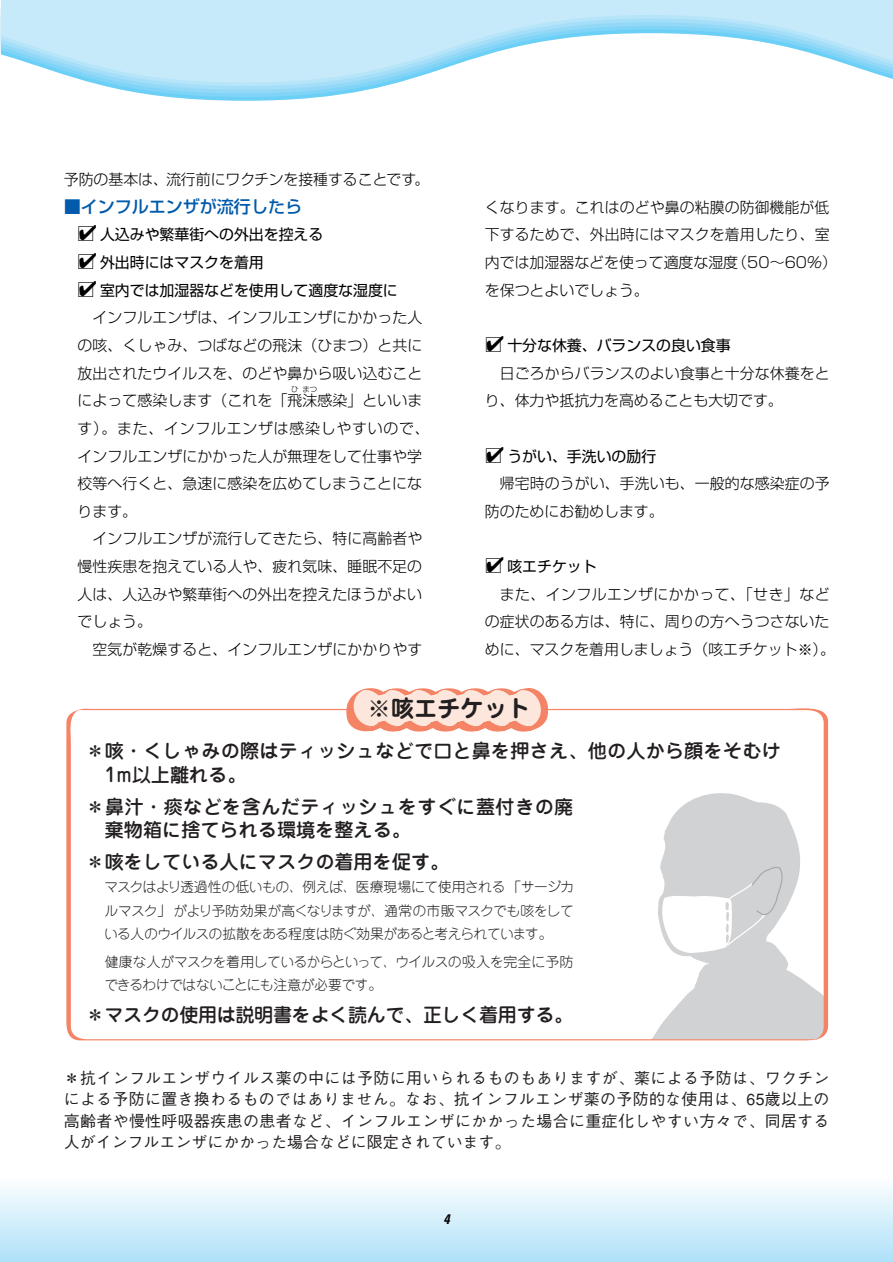
<style>
.page{position:relative;width:893px;height:1262px;background:#fff}
.page>*{position:absolute;margin:0;border:0;box-sizing:border-box;transform-origin:0 0}
.t1{font:700 23.25px "Jun 501";color:#231f20}
.t2{font:500 19.2px/23.4px "Jun 34";color:#231f20}
.t3{font:500 19.2px/23.4px "Jun 34";letter-spacing:.02em;color:#231f20}
.t4{font:500 19.2px "Jun 34";letter-spacing:-.02em;color:#231f20}
.t5{font:500 16.95px "Shin Go";color:#015aaa}
.t6{font:500 15.9px/21.3px "Gothic BBB";color:#231f20;text-align:justify}
.t7{font:300 14.85px/27.6px "Shin Go";letter-spacing:.005em;color:#000}
.t8{font:14.85px "Shin Go";color:#000}
.t9{font:300 14.85px "Shin Go";letter-spacing:.03em;color:#000}
.t10{font:300 13.8px/23.4px "Jun 101";letter-spacing:-.04em;color:#231f20;text-align:justify}
.t11{font:italic 700 condensed 13.8px "Univers";color:#000}
.t12{font:300 7.5px "Shin Go";color:#000}
.s1{font-weight:300;font-size:16.95px}
</style>
<div class="page">
<div style="left:0;top:1178px;width:892px;height:84px;background:linear-gradient(to bottom,#fcfefe,#afe1f9)"></div>
<svg style="left:170px;top:97px;width:149px;height:4px"></svg>
<svg style="left:140px;top:93px;width:209px;height:4px"></svg>
<svg style="left:123px;top:90px;width:243px;height:3px"></svg>
<svg style="left:105px;top:86px;width:279px;height:4px"></svg>
<svg style="left:89px;top:82px;width:311px;height:4px"></svg>
<svg style="left:1px;top:0;width:891px;height:82px;fill:#c6eafa"></svg>
<svg style="left:66px;top:708px;width:762px;height:332px"></svg>
<svg style="left:344px;top:688px;width:212px;height:47px"></svg>
<p class="t7" style="left:64px;top:168px;width:367px">予防の基本は、流行前にワクチンを接種することです。</p>
<p class="t5" style="left:64px;top:200px;width:240px">■インフルエンザが流行したら</p>
<p class="t8" style="left:77px;top:229px;width:247px"><span class="s1">□</span>✔ 人込みや繁華街への外出を控える</p>
<p class="t8" style="left:77px;top:257px;width:188px"><span class="s1">□</span>✔ 外出時にはマスクを着用</p>
<p class="t8" style="left:77px;top:284px;width:322px"><span class="s1">□</span>✔ 室内では加湿器などを使用して適度な湿度に</p>
<p class="t7" style="left:92px;top:306px;width:331px">インフルエンザは、インフルエンザにかかった人</p>
<p class="t7" style="left:78px;top:333px;width:346px">の咳、くしゃみ、つばなどの飛沫（ひまつ）と共に</p>
<p class="t7" style="left:78px;top:361px;width:346px">放出されたウイルスを、のどや鼻から吸い込むこと</p>
<p class="t7" style="left:78px;top:389px;width:346px">によって感染します（これを「飛沫感染」といいま</p>
<p class="t12" style="left:291px;top:386px;width:9px">ひ</p>
<p class="t12" style="left:302px;top:386px;width:16px">まつ</p>
<p class="t7" style="left:78px;top:416px;width:353px">す）。また、インフルエンザは感染しやすいので、インフルエンザにかかった人が無理をして仕事や学校等へ行くと、急速に感染を広めてしまうことになります。</p>
<p class="t7" style="left:78px;top:527px;width:346px;text-align:justify;text-indent:15px">インフルエンザが流行してきたら、特に高齢者や慢性疾患を抱えている人や、疲れ気味、睡眠不足の人は、人込みや繁華街への外出を控えたほうがよいでしょう。</p>
<p class="t7" style="left:92px;top:637px;width:331px">空気が乾燥すると、インフルエンザにかかりやす</p>
<p class="t7" style="left:485px;top:195px;width:353px">くなります。これはのどや鼻の粘膜の防御機能が低下するためで、外出時にはマスクを着用したり、室内では加湿器などを使って適度な湿度（50～60％）を保つとよいでしょう。</p>
<p class="t8" style="left:484px;top:340px;width:247px"><span class="s1">□</span>✔ 十分な休養、バランスの良い食事</p>
<p class="t7" style="left:500px;top:361px;width:331px">日ごろからバランスのよい食事と十分な休養をと</p>
<p class="t7" style="left:485px;top:389px;width:299px">り、体力や抵抗力を高めることも大切です。</p>
<p class="t8" style="left:484px;top:450px;width:173px"><span class="s1">□</span>✔ うがい、手洗いの励行</p>
<p class="t7" style="left:500px;top:472px;width:331px">帰宅時のうがい、手洗いも、一般的な感染症の予</p>
<p class="t7" style="left:485px;top:499px;width:180px">防のためにお勧めします。</p>
<p class="t8" style="left:484px;top:561px;width:113px"><span class="s1">□</span>✔ 咳エチケット</p>
<p class="t9" style="left:500px;top:588px;width:331px">また、インフルエンザにかかって、「せき」など</p>
<p class="t7" style="left:485px;top:610px;width:346px">の症状のある方は、特に、周りの方へうつさないた</p>
<p class="t7" style="left:485px;top:637px;width:351px">めに、マスクを着用しましょう（咳エチケット※）。</p>
<h1 class="t1" style="left:367px;top:699px;width:164px">※咳エチケット</h1>
<p class="t2" style="left:105px;top:741px;width:677px;text-indent:-19px">＊咳・くしゃみの際はティッシュなどで口と鼻を押さえ、他の人から顔をそむけ<br>1m以上離れる。</p>
<p class="t3" style="left:105px;top:796px;width:470px;text-indent:-19px">＊鼻汁・痰などを含んだティッシュをすぐに蓋付きの廃棄物箱に捨てられる環境を整える。</p>
<p class="t2" style="left:86px;top:852px;width:365px">＊咳をしている人にマスクの着用を促す。</p>
<p class="t10" style="left:104px;top:877px;width:471px">マスクはより透過性の低いもの、例えば、医療現場にて使用される「サージカルマスク」がより予防効果が高くなりますが、通常の市販マスクでも咳をしている人のウイルスの拡散をある程度は防ぐ効果があると考えられています。</p>
<p class="t10" style="left:104px;top:951px;width:470px">健康な人がマスクを着用しているからといって、ウイルスの吸入を完全に予防できるわけではないことにも注意が必要です。</p>
<p class="t4" style="left:86px;top:1007px;width:489px">＊マスクの使用は説明書をよく読んで、正しく着用する。</p>
<p class="t6" style="left:64px;top:1069px;width:767px">＊抗インフルエンザウイルス薬の中には予防に用いられるものもありますが、薬による予防は、ワクチンによる予防に置き換わるものではありません。なお、抗インフルエンザ薬の予防的な使用は、65歳以上の高齢者や慢性呼吸器疾患の患者など、インフルエンザにかかった場合に重症化しやすい方々で、同居する人がインフルエンザにかかった場合などに限定されています。</p>
<p class="t11" style="left:443px;top:1214px;width:8px">4</p>
</div>
